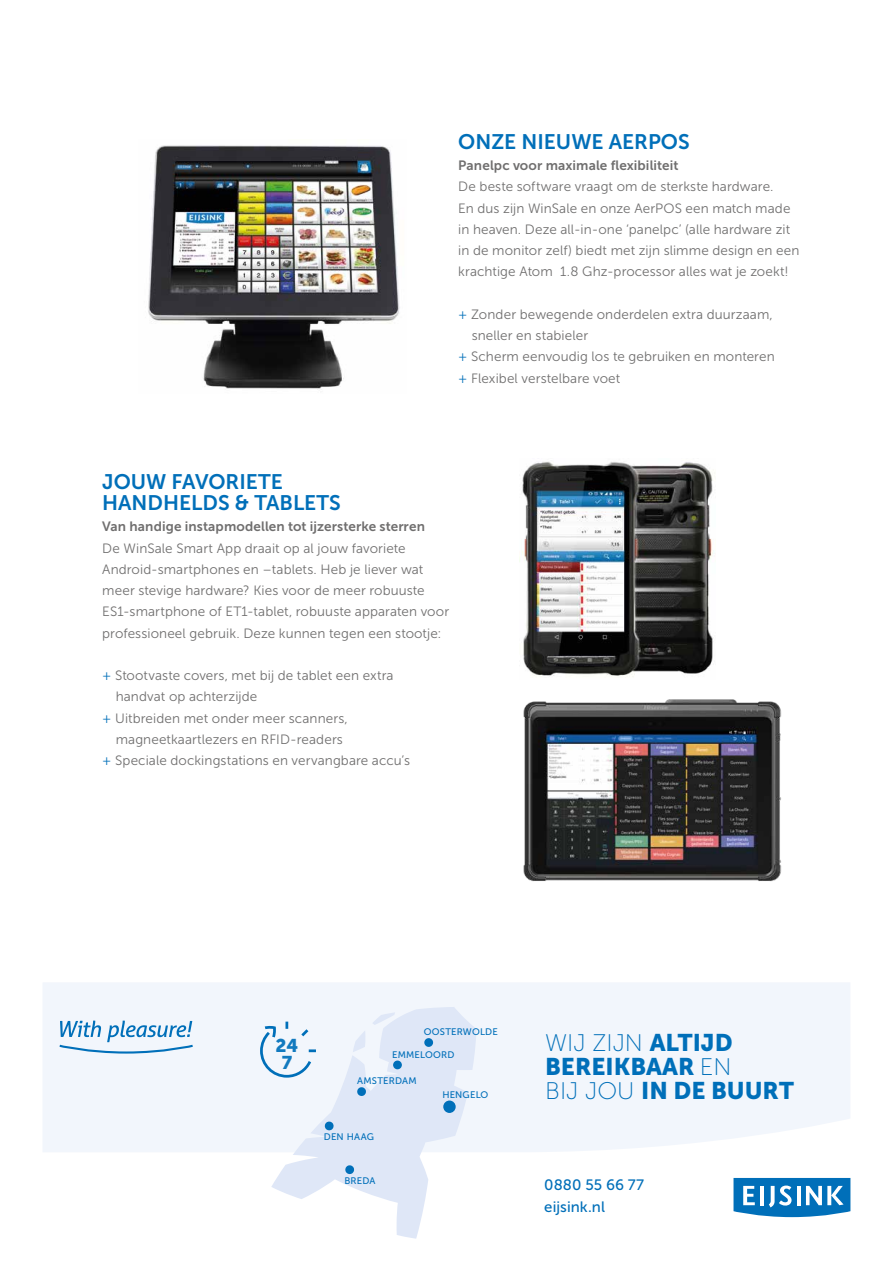
<style>
.page{position:relative;width:893px;height:1263px;background:#fff}
.page>*{position:absolute;margin:0;border:0;box-sizing:border-box;transform-origin:0 0}
.t1{font:24px/24px "Museo Sans 900";color:#006fb9}
.t2{font:24px "Museo Sans 100";color:#006fb9}
.t3{font:21px/21.3px "Museo Sans 700";color:#006fb9}
.t4{font:18.45px/16.8px "Museo Sans 900";color:#127abf;text-align:center}
.t5{font:15px/21.3px "Museo Sans 500";letter-spacing:.005em;color:#006fb9}
.t6{font:13.5px/21.3px "Museo Sans 300";letter-spacing:.01em;color:#706f6f}
.t7{font:13.5px "Museo Sans 700";letter-spacing:.01em;color:#706f6f}
.t8{font:9.45px "Museo Sans 500";letter-spacing:.02em;color:#006fb9}
.s1{color:#006fb9}
.s2{font-family:"Museo Sans 900"}
.s3{font-family:"Museo Sans 100"}
</style>
<div class="page">
<div style="left:43px;top:983px;width:807px;height:169px;background:#f2f6fc"></div>
<svg style="left:733px;top:1178px;width:117px;height:39px"></svg>
<svg style="left:60px;top:1020px;width:133px;height:33px"></svg>
<svg style="left:271px;top:1007px;width:206px;height:232px"></svg>
<div style="left:443px;top:1100px;width:13px;height:13px;background:#006fb9;border-radius:50%"></div>
<div style="left:424px;top:1038px;width:9px;height:9px;background:#006fb9;border-radius:50%"></div>
<svg style="left:345px;top:1165px;width:10px;height:10px"></svg>
<div style="left:393px;top:1060px;width:9px;height:9px;background:#006fb9;border-radius:50%"></div>
<svg style="left:357px;top:1086px;width:10px;height:10px"></svg>
<svg style="left:324px;top:1121px;width:10px;height:10px"></svg>
<svg style="left:353px;top:1030px;width:12px;height:22px"></svg>
<svg style="left:372px;top:1012px;width:23px;height:13px"></svg>
<svg style="left:259px;top:1021px;width:57px;height:58px"></svg>
<img style="left:148px;top:145px;width:252px;height:244px">
<img style="left:522px;top:461px;width:193px;height:216px">
<img style="left:523px;top:699px;width:259px;height:183px">
<h2 class="t3" style="left:458px;top:131px;width:233px">ONZE NIEUWE AERPOS</h2>
<p class="t7" style="left:458px;top:158px;width:222px">Panelpc voor maximale flexibiliteit</p>
<p class="t6" style="left:458px;top:176px;width:343px">De beste software vraagt om de sterkste hardware.<br>En dus zijn WinSale en onze AerPOS een match made in heaven. Deze all-in-one ‘panelpc’ (alle hardware zit in de monitor zelf) biedt met zijn slimme design en een krachtige Atom 1.8 Ghz-processor alles wat je zoekt!</p>
<p class="t6" style="left:458px;top:304px;width:316px"><span class="s1">+</span> Zonder bewegende onderdelen extra duurzaam,</p>
<p class="t6" style="left:472px;top:325px;width:118px">sneller en stabieler</p>
<p class="t6" style="left:458px;top:346px;width:318px"><span class="s1">+</span> Scherm eenvoudig los te gebruiken en monteren</p>
<p class="t6" style="left:458px;top:367px;width:163px"><span class="s1">+</span> Flexibel verstelbare voet</p>
<h2 class="t3" style="left:102px;top:471px;width:240px">JOUW FAVORIETE<br>HANDHELDS &amp; TABLETS</h2>
<p class="t7" style="left:102px;top:519px;width:324px">Van handige instapmodellen tot ijzersterke sterren</p>
<p class="t6" style="left:102px;top:537px;width:348px">De WinSale Smart App draait op al jouw favoriete Android-smartphones en –tablets. Heb je liever wat meer stevige hardware? Kies voor de meer robuuste ES1-smartphone of ET1-tablet, robuuste apparaten voor professioneel gebruik. Deze kunnen tegen een stootje:</p>
<p class="t6" style="left:102px;top:665px;width:293px"><span class="s1">+</span> Stootvaste covers, met bij de tablet een extra</p>
<p class="t6" style="left:116px;top:686px;width:143px">handvat op achterzijde</p>
<p class="t6" style="left:102px;top:707px;width:247px"><span class="s1">+</span> Uitbreiden met onder meer scanners,</p>
<p class="t6" style="left:116px;top:729px;width:229px">magneetkaartlezers en RFID-readers</p>
<p class="t6" style="left:102px;top:750px;width:309px"><span class="s1">+</span> Speciale dockingstations en vervangbare accu’s</p>
<h3 class="t4" style="left:275px;top:1037px;width:24px">24<br>7</h3>
<p class="t8" style="left:424px;top:1027px;width:76px">OOSTERWOLDE</p>
<p class="t8" style="left:392px;top:1049px;width:64px">EMMELOORD</p>
<p class="t8" style="left:357px;top:1076px;width:61px">AMSTERDAM</p>
<p class="t8" style="left:324px;top:1131px;width:52px">DEN HAAG</p>
<p class="t8" style="left:344px;top:1176px;width:33px">BREDA</p>
<p class="t8" style="left:442px;top:1089px;width:48px">HENGELO</p>
<h1 class="t2" style="left:545px;top:1029px;width:189px">WIJ ZIJN <span class="s2">ALTIJD</span></h1>
<h1 class="t1" style="left:545px;top:1054px;width:250px">BEREIKBAAR <span class="s3">EN<br>BIJ JOU</span> IN DE BUURT</h1>
<p class="t5" style="left:544px;top:1175px;width:101px">0880 55 66 77 eijsink.nl</p>
</div>
